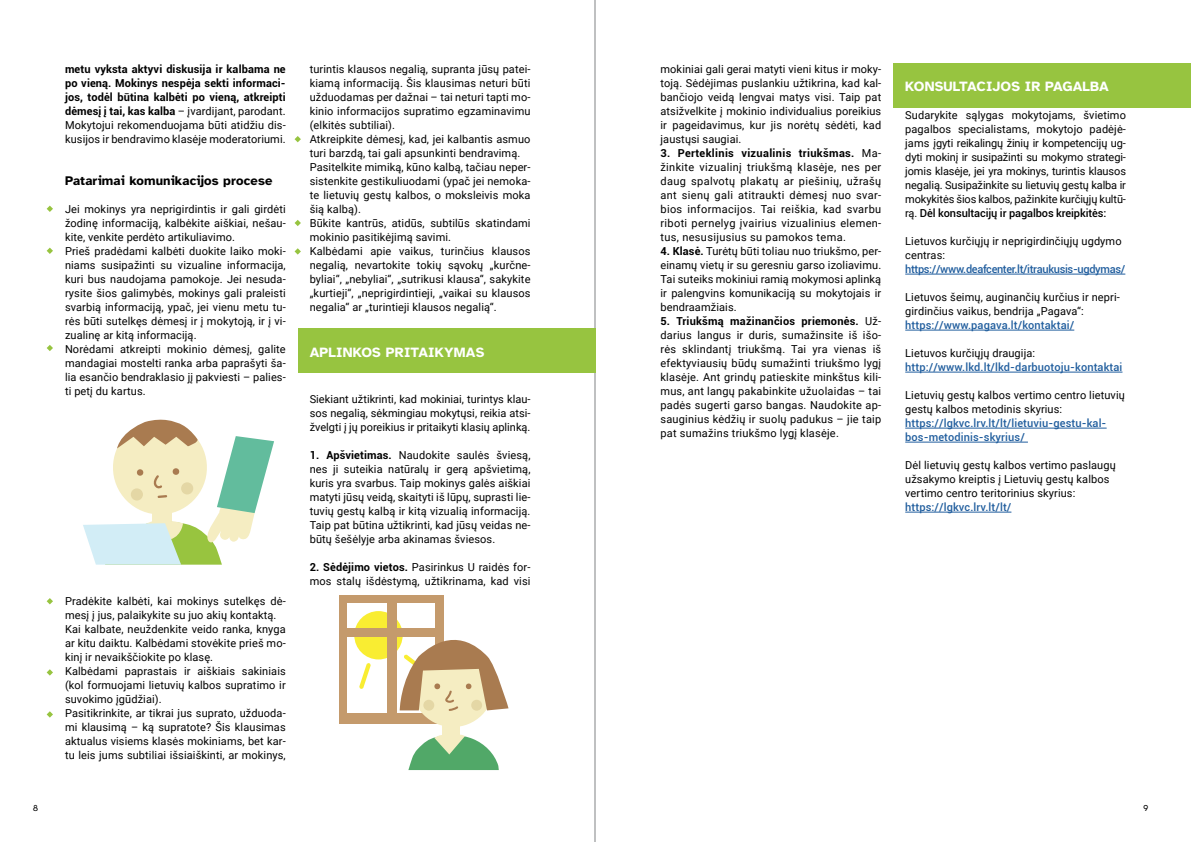
<style>
.page{position:relative;width:1191px;height:842px;background:#fff}
.page>*{position:absolute;margin:0;border:0;box-sizing:border-box;transform-origin:0 0}
.t1{font:700 14px "Atkinson Hyperlegible";letter-spacing:.01em;color:#fff}
.t2{font:700 13px "Atkinson Hyperlegible";letter-spacing:.01em;color:#000}
.t3{font:11px/14px "Roboto";letter-spacing:.01em;color:#000}
.t4{font:700 11px/14px "Roboto";letter-spacing:.01em;color:#000;text-align:justify}
.t5{font:500 11px/14px "Roboto";letter-spacing:.01em;color:#215e9e}
.t6{font:500 11px "Roboto";letter-spacing:-.03em;color:#215e9e}
.t7{font:9px "Atkinson Hyperlegible";color:#000}
.s1{font-weight:400}
.s2{font-weight:700}
.s3{font-weight:500}
</style>
<div class="page">
<hr style="left:594px;top:0;width:1px;height:842px;background:#808285">
<div style="left:893px;top:63px;width:298px;height:45px;background:#97c440"></div>
<div style="left:298px;top:328px;width:297px;height:45px;background:#97c440"></div>
<hr style="left:905px;top:274px;width:220px;height:1px;background:#215e9e">
<hr style="left:905px;top:330px;width:169px;height:1px;background:#215e9e">
<hr style="left:905px;top:372px;width:217px;height:1px;background:#215e9e">
<hr style="left:905px;top:428px;width:201px;height:1px;background:#215e9e">
<hr style="left:905px;top:442px;width:123px;height:1px;background:#215e9e">
<hr style="left:905px;top:512px;width:106px;height:1px;background:#215e9e">
<svg style="left:47px;top:206px;width:6px;height:6px"></svg>
<svg style="left:47px;top:248px;width:6px;height:6px"></svg>
<svg style="left:47px;top:345px;width:6px;height:6px"></svg>
<svg style="left:47px;top:598px;width:6px;height:6px"></svg>
<svg style="left:47px;top:669px;width:6px;height:7px"></svg>
<svg style="left:47px;top:711px;width:6px;height:7px"></svg>
<svg style="left:294px;top:136px;width:7px;height:6px"></svg>
<svg style="left:294px;top:220px;width:7px;height:6px"></svg>
<svg style="left:294px;top:248px;width:7px;height:7px"></svg>
<div style="left:338px;top:595px;width:105px;height:128px;background:#c49a6c"></div>
<div style="left:347px;top:603px;width:87px;height:110px;background:#fff"></div>
<div style="left:354px;top:611px;width:49px;height:48px;background:#f9ed32;border-radius:50%"></div>
<div style="left:387px;top:600px;width:10px;height:114px;background:#c49a6c"></div>
<div style="left:341px;top:628px;width:95px;height:9px;background:#c49a6c"></div>
<svg style="left:359px;top:663px;width:12px;height:26px"></svg>
<svg style="left:400px;top:624px;width:108px;height:146px"></svg>
<div style="left:423px;top:700px;width:11px;height:11px;background:#e4d7a5;border-radius:50%"></div>
<div style="left:471px;top:700px;width:11px;height:11px;background:#e4d7a5;border-radius:50%"></div>
<svg style="left:83px;top:419px;width:191px;height:146px"></svg>
<div style="left:131px;top:488px;width:12px;height:12px;background:#e4d7a5;border-radius:50%"></div>
<div style="left:181px;top:482px;width:12px;height:12px;background:#e4d7a5;border-radius:50%"></div>
<p class="t4" style="left:65px;top:62px;width:222px">metu vyksta aktyvi diskusija ir kalbama ne po vieną. Mokinys nespėja sekti informaci&shy;jos, todėl būtina kalbėti po vieną, atkreipti dėmesį į tai, kas kalba <span class="s1">– įvardijant, parodant.<br>Mokytojui rekomenduojama būti atidžiu dis&shy;kusijos ir bendravimo klasėje moderatoriumi.</span></p>
<p class="t2" style="left:65px;top:173px;width:209px">Patarimai komunikacijos procese</p>
<p class="t3" style="left:65px;top:202px;width:222px">Jei mokinys yra neprigirdintis ir gali girdėti žodinę informaciją, kalbėkite aiškiai, nešau&shy;kite, venkite perdėto artikuliavimo.<br>Prieš pradėdami kalbėti duokite laiko moki&shy;niams susipažinti su vizualine informacija, kuri bus naudojama pamokoje. Jei nesuda&shy;rysite šios galimybės, mokinys gali praleisti svarbią informaciją, ypač, jei vienu metu tu&shy;rės būti sutelkęs dėmesį ir į mokytoją, ir į vi&shy;zualinę ar kitą informaciją.<br>Norėdami atkreipti mokinio dėmesį, galite mandagiai mostelti ranka arba paprašyti ša&shy;lia esančio bendraklasio jį pakviesti – palies&shy;ti petį du kartus.</p>
<p class="t3" style="left:65px;top:594px;width:222px">Pradėkite kalbėti, kai mokinys sutelkęs dė&shy;mesį į jus, palaikykite su juo akių kontaktą.<br>Kai kalbate, neuždenkite veido ranka, knyga ar kitu daiktu. Kalbėdami stovėkite prieš mo&shy;kinį ir nevaikščiokite po klasę.<br>Kalbėdami paprastais ir aiškiais sakiniais (kol formuojami lietuvių kalbos supratimo ir suvokimo įgūdžiai).<br>Pasitikrinkite, ar tikrai jus suprato, užduoda&shy;mi klausimą – ką supratote? Šis klausimas aktualus visiems klasės mokiniams, bet kar&shy;tu leis jums subtiliai išsiaiškinti, ar mokinys,</p>
<p class="t3" style="left:310px;top:62px;width:222px">turintis klausos negalią, supranta jūsų patei&shy;kiamą informaciją. Šis klausimas neturi būti užduodamas per dažnai – tai neturi tapti mo&shy;kinio informacijos supratimo egzaminavimu (elkitės subtiliai).<br>Atkreipkite dėmesį, kad, jei kalbantis asmuo turi barzdą, tai gali apsunkinti bendravimą.<br>Pasitelkite mimiką, kūno kalbą, tačiau neper&shy;sistenkite gestikuliuodami (ypač jei nemoka&shy;te lietuvių gestų kalbos, o moksleivis moka šią kalbą).<br>Būkite kantrūs, atidūs, subtilūs skatindami mokinio pasitikėjimą savimi.<br>Kalbėdami apie vaikus, turinčius klausos negalią, nevartokite tokių sąvokų „kurčne&shy;byliai“, „nebyliai“, „sutrikusi klausa“, sakykite „kurtieji“, „neprigirdintieji, „vaikai su klausos negalia“ ar „turintieji klausos negalią“.</p>
<p class="t1" style="left:310px;top:344px;width:176px">APLINKOS PRITAIKYMAS</p>
<p class="t3" style="left:310px;top:392px;width:222px;text-align:justify">Siekiant užtikrinti, kad mokiniai, turintys klau&shy;sos negalią, sėkmingiau mokytųsi, reikia atsi&shy;žvelgti į jų poreikius ir pritaikyti klasių aplinką.</p>
<p class="t3" style="left:310px;top:448px;width:222px;text-align:justify"><span class="s2">1. Apšvietimas.</span> Naudokite saulės šviesą, nes ji suteikia natūralų ir gerą apšvietimą, kuris yra svarbus. Taip mokinys galės aiškiai matyti jūsų veidą, skaityti iš lūpų, suprasti lie&shy;tuvių gestų kalbą ir kitą vizualią informaciją.<br>Taip pat būtina užtikrinti, kad jūsų veidas ne&shy;būtų šešėlyje arba akinamas šviesos.</p>
<p class="t3" style="left:310px;top:560px;width:222px"><span class="s2">2. Sėdėjimo vietos.</span> Pasirinkus U raidės for&shy;mos stalų išdėstymą, užtikrinama, kad visi</p>
<p class="t3" style="left:660px;top:62px;width:222px;text-align:justify">mokiniai gali gerai matyti vieni kitus ir moky&shy;toją. Sėdėjimas puslankiu užtikrina, kad kal&shy;bančiojo veidą lengvai matys visi. Taip pat atsižvelkite į mokinio individualius poreikius ir pageidavimus, kur jis norėtų sėdėti, kad jaustųsi saugiai.</p>
<p class="t3" style="left:660px;top:146px;width:222px;text-align:justify"><span class="s2">3. Perteklinis vizualinis triukšmas.</span> Ma&shy;žinkite vizualinį triukšmą klasėje, nes per daug spalvotų plakatų ar piešinių, užrašų ant sienų gali atitraukti dėmesį nuo svar&shy;bios informacijos. Tai reiškia, kad svarbu riboti pernelyg įvairius vizualinius elemen&shy;tus, nesusijusius su pamokos tema.</p>
<p class="t3" style="left:660px;top:244px;width:222px;text-align:justify"><span class="s2">4. Klasė.</span> Turėtų būti toliau nuo triukšmo, per&shy;einamų vietų ir su geresniu garso izoliavimu.<br>Tai suteiks mokiniui ramią mokymosi aplinką ir palengvins komunikaciją su mokytojais ir bendraamžiais.</p>
<p class="t3" style="left:660px;top:314px;width:222px;text-align:justify"><span class="s2">5. Triukšmą mažinančios priemonės.</span> Už&shy;darius langus ir duris, sumažinsite iš išo&shy;rės sklindantį triukšmą. Tai yra vienas iš efektyviausių būdų sumažinti triukšmo lygį klasėje. Ant grindų patieskite minkštus kili&shy;mus, ant langų pakabinkite užuolaidas – tai padės sugerti garso bangas. Naudokite ap&shy;sauginius kėdžių ir suolų padukus – jie taip pat sumažins triukšmo lygį klasėje.</p>
<p class="t1" style="left:905px;top:78px;width:205px">KONSULTACIJOS IR PAGALBA</p>
<p class="t3" style="left:905px;top:108px;width:222px;text-align:justify">Sudarykite sąlygas mokytojams, švietimo pagalbos specialistams, mokytojo padėjė&shy;jams įgyti reikalingų žinių ir kompetencijų ug&shy;dyti mokinį ir susipažinti su mokymo strategi&shy;jomis klasėje, jei yra mokinys, turintis klausos negalią. Susipažinkite su lietuvių gestų kalba ir mokykitės šios kalbos, pažinkite kurčiųjų kultū&shy;rą. <span class="s3">Dėl konsultacijų ir pagalbos kreipkitės:</span></p>
<p class="t3" style="left:905px;top:234px;width:218px">Lietuvos kurčiųjų ir neprigirdinčiųjų ugdymo centras:</p>
<p class="t6" style="left:905px;top:262px;width:221px">https://www.deafcenter.lt/itraukusis-ugdymas/</p>
<p class="t3" style="left:905px;top:290px;width:216px">Lietuvos šeimų, auginančių kurčius ir nepri&shy;girdinčius vaikus, bendrija „Pagava“:</p>
<p class="t5" style="left:905px;top:318px;width:170px">https://www.pagava.lt/kontaktai/</p>
<p class="t3" style="left:905px;top:346px;width:131px">Lietuvos kurčiųjų draugija:</p>
<p class="t5" style="left:905px;top:360px;width:219px">http://www.lkd.lt/lkd-darbuotoju-kontaktai</p>
<p class="t3" style="left:905px;top:388px;width:221px">Lietuvių gestų kalbos vertimo centro lietuvių gestų kalbos metodinis skyrius:</p>
<p class="t5" style="left:905px;top:416px;width:203px">https://lgkvc.lrv.lt/lt/lietuviu-gestu-kal&shy;bos-metodinis-skyrius/</p>
<p class="t3" style="left:905px;top:458px;width:212px">Dėl lietuvių gestų kalbos vertimo paslaugų užsakymo kreiptis į Lietuvių gestų kalbos vertimo centro teritorinius skyrius:</p>
<p class="t5" style="left:905px;top:500px;width:108px">https://lgkvc.lrv.lt/lt/</p>
<p class="t7" style="left:33px;top:803px;width:7px">8</p>
<p class="t7" style="left:1143px;top:803px;width:7px">9</p>
</div>
